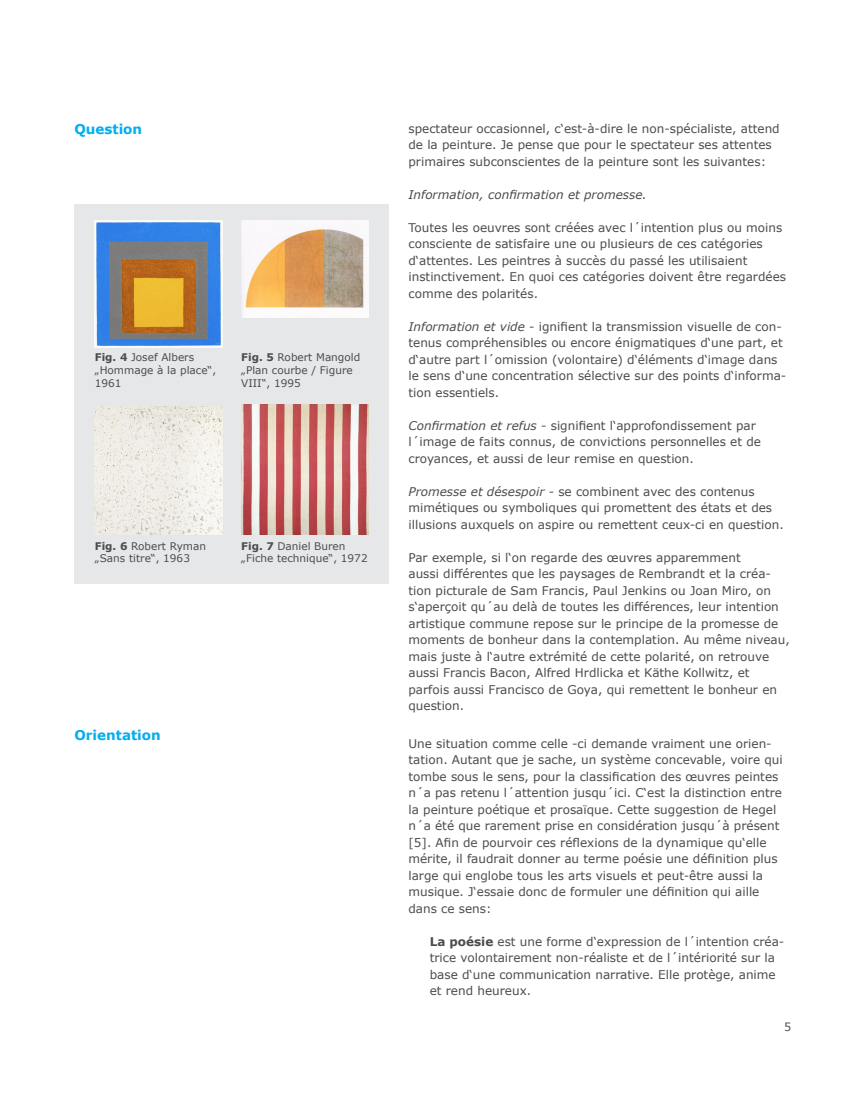
<style>
.page{position:relative;width:851px;height:1106px;background:#fff}
.page>*{position:absolute;margin:0;border:0;box-sizing:border-box;transform-origin:0 0}
.t1{font:700 13.5px "Verdana";color:#00aeef}
.t2{font:12px/16.5px "Verdana";color:#4b4c4d}
.t3{font:italic 12px "Verdana";color:#4b4c4d}
.t4{font:11.25px "Verdana";color:#4b4c4d}
.t5{font:10.5px/12.6px "Verdana";color:#4b4c4d}
.s1{font-weight:700}
.s2{font-style:italic}
</style>
<div class="page">
<div style="left:74px;top:204px;width:315px;height:379px;background:#e6e7e9"></div>
<img style="left:95px;top:220px;width:127px;height:128px">
<img style="left:241px;top:220px;width:128px;height:97px">
<img style="left:95px;top:406px;width:127px;height:128px">
<img style="left:241px;top:404px;width:128px;height:130px">
<p class="t1" style="left:74px;top:119px;width:69px">Question</p>
<p class="t5" style="left:95px;top:351px;width:123px"><span class="s1">Fig. 4</span> Josef Albers „Hommage à la place“,<br>1961</p>
<p class="t5" style="left:241px;top:351px;width:120px"><span class="s1">Fig. 5</span> Robert Mangold „Plan courbe / Figure<br>VIII“, 1995</p>
<p class="t5" style="left:95px;top:539px;width:113px"><span class="s1">Fig. 6</span> Robert Ryman „Sans titre“, 1963</p>
<p class="t5" style="left:241px;top:539px;width:128px"><span class="s1">Fig. 7</span> Daniel Buren „Fiche technique“, 1972</p>
<p class="t1" style="left:74px;top:725px;width:88px">Orientation</p>
<p class="t2" style="left:408px;top:120px;width:373px">spectateur occasionnel, c‘est-à-dire le non-spécialiste, attend de la peinture. Je pense que pour le spectateur ses attentes primaires subconscientes de la peinture sont les suivantes:</p>
<p class="t3" style="left:408px;top:186px;width:240px">Information, confirmation et promesse.</p>
<p class="t2" style="left:408px;top:219px;width:379px">Toutes les oeuvres sont créées avec l´intention plus ou moins consciente de satisfaire une ou plusieurs de ces catégories d‘attentes. Les peintres à succès du passé les utilisaient instinctivement. En quoi ces catégories doivent être regardées comme des polarités.</p>
<p class="t2" style="left:408px;top:318px;width:379px"><span class="s2">Information et vide</span> - ignifient la transmission visuelle de con&shy;tenus compréhensibles ou encore énigmatiques d‘une part, et d‘autre part l´omission (volontaire) d‘éléments d‘image dans le sens d‘une concentration sélective sur des points d‘informa&shy;tion essentiels.</p>
<p class="t2" style="left:408px;top:417px;width:354px"><span class="s2">Confirmation et refus</span> - signifient l‘approfondissement par l´image de faits connus, de convictions personnelles et de croyances, et aussi de leur remise en question.</p>
<p class="t2" style="left:408px;top:483px;width:377px"><span class="s2">Promesse et désespoir</span> - se combinent avec des contenus mimétiques ou symboliques qui promettent des états et des illusions auxquels on aspire ou remettent ceux-ci en question.</p>
<p class="t2" style="left:408px;top:549px;width:383px">Par exemple, si l‘on regarde des œuvres apparemment<br>aussi différentes que les paysages de Rembrandt et la créa&shy;tion picturale de Sam Francis, Paul Jenkins ou Joan Miro, on s‘aperçoit qu´au delà de toutes les différences, leur intention artistique commune repose sur le principe de la promesse de moments de bonheur dans la contemplation. Au même niveau, mais juste à l‘autre extrémité de cette polarité, on retrouve aussi Francis Bacon, Alfred Hrdlicka et Käthe Kollwitz, et parfois aussi Francisco de Goya, qui remettent le bonheur en question.</p>
<p class="t2" style="left:408px;top:735px;width:376px">Une situation comme celle -ci demande vraiment une orien&shy;tation. Autant que je sache, un système concevable, voire qui tombe sous le sens, pour la classification des œuvres peintes n´a pas retenu l´attention jusqu´ici. C‘est la distinction entre la peinture poétique et prosaïque. Cette suggestion de Hegel n´a été que rarement prise en considération jusqu´à présent [5]. Afin de pourvoir ces réflexions de la dynamique qu‘elle mérite, il faudrait donner au terme poésie une définition plus large qui englobe tous les arts visuels et peut-être aussi la musique. J‘essaie donc de formuler une définition qui aille dans ce sens:</p>
<p class="t2" style="left:429px;top:933px;width:356px"><span class="s1">La poésie</span> est une forme d‘expression de l´intention créa&shy;trice volontairement non-réaliste et de l´intériorité sur la base d‘une communication narrative. Elle protège, anime et rend heureux.</p>
<p class="t4" style="left:784px;top:1018px;width:9px">5</p>
</div>
